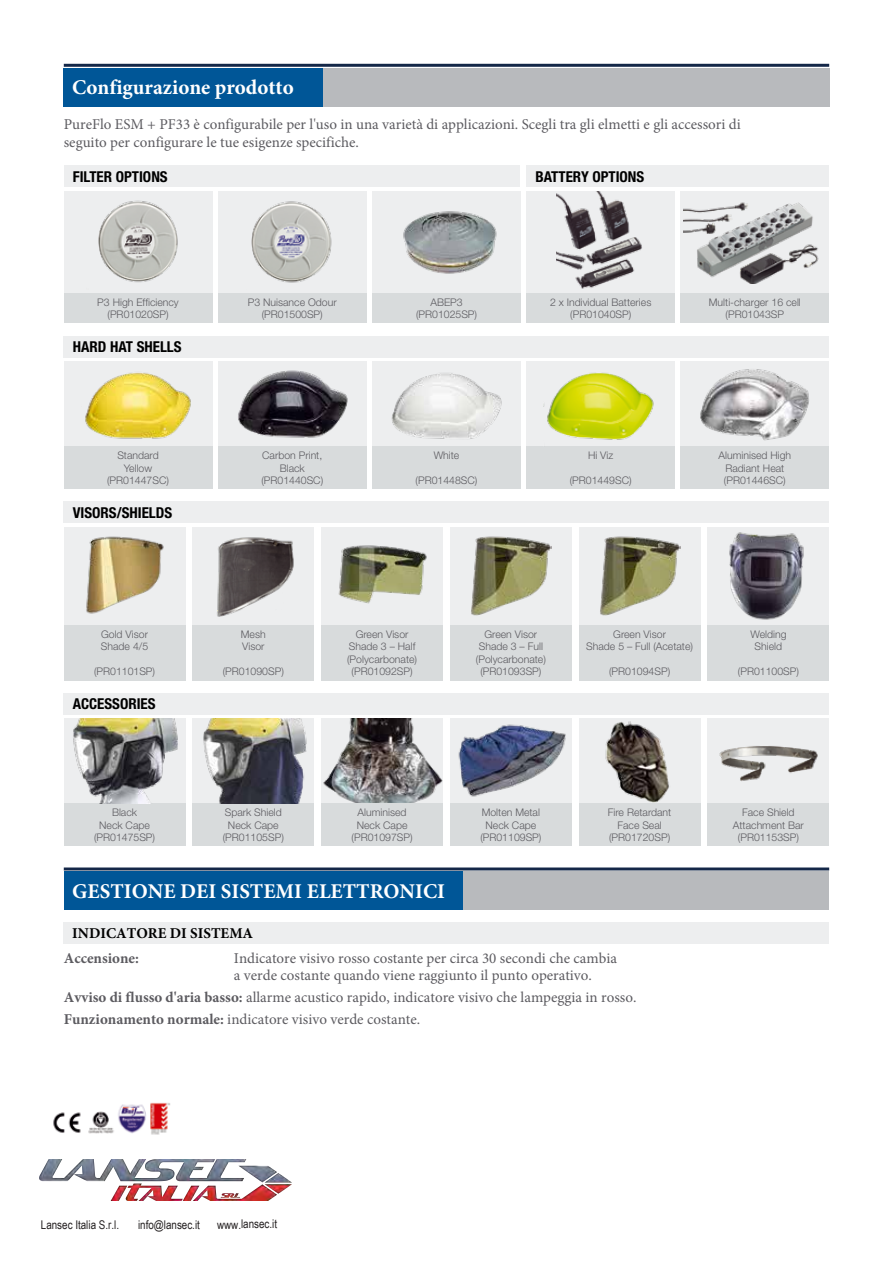
<style>
.page{position:relative;width:893px;height:1263px;background:#fff}
.page>*{position:absolute;margin:0;border:0;box-sizing:border-box;transform-origin:0 0}
.t1{font:700 21px "Minion Pro";color:#fff}
.t2{font:15px/18px "Minion Pro";color:#5c5b60}
.t3{font:700 condensed 15px "Helvetica Neue LT Pro";color:#000}
.t4{font:700 15px "Minion Pro";color:#000}
.t5{font:12px "Arial Narrow";color:#231f20}
.t6{font:300 10.5px/12.6px "Helvetica Neue LT Pro";color:#5c5b60;text-align:center}
.s1{font-weight:700}
</style>
<div class="page">
<div style="left:306px;top:68px;width:523px;height:38px;background:#b8babd"></div>
<hr style="left:64px;top:64px;width:765px;height:3px;background:#142748">
<div style="left:64px;top:68px;width:259px;height:38px;background:#005697"></div>
<div style="left:64px;top:166px;width:455px;height:21px;background:#edeeef"></div>
<div style="left:64px;top:336px;width:765px;height:21px;background:#edeeef"></div>
<div style="left:64px;top:191px;width:148px;height:102px;background:#edeeef"></div>
<div style="left:64px;top:293px;width:148px;height:30px;background:#d8dbdc"></div>
<img style="left:98px;top:200px;width:80px;height:83px">
<div style="left:218px;top:191px;width:149px;height:102px;background:#edeeef"></div>
<div style="left:218px;top:293px;width:149px;height:30px;background:#d8dbdc"></div>
<img style="left:251px;top:201px;width:81px;height:82px">
<div style="left:372px;top:191px;width:149px;height:102px;background:#edeeef"></div>
<div style="left:372px;top:293px;width:149px;height:30px;background:#d8dbdc"></div>
<div style="left:526px;top:166px;width:303px;height:21px;background:#edeeef"></div>
<div style="left:526px;top:191px;width:149px;height:102px;background:#edeeef"></div>
<div style="left:526px;top:293px;width:149px;height:30px;background:#d8dbdc"></div>
<img style="left:556px;top:191px;width:86px;height:98px">
<div style="left:681px;top:191px;width:148px;height:102px;background:#edeeef"></div>
<div style="left:681px;top:293px;width:148px;height:30px;background:#d8dbdc"></div>
<img style="left:684px;top:202px;width:135px;height:81px">
<div style="left:64px;top:361px;width:148px;height:85px;background:#edeeef"></div>
<div style="left:64px;top:446px;width:148px;height:43px;background:#d8dbdc"></div>
<div style="left:218px;top:361px;width:149px;height:85px;background:#edeeef"></div>
<div style="left:218px;top:446px;width:149px;height:43px;background:#d8dbdc"></div>
<div style="left:372px;top:361px;width:149px;height:85px;background:#edeeef"></div>
<div style="left:372px;top:446px;width:149px;height:43px;background:#d8dbdc"></div>
<div style="left:64px;top:502px;width:765px;height:21px;background:#edeeef"></div>
<div style="left:64px;top:527px;width:121px;height:101px;background:#edeeef"></div>
<div style="left:64px;top:625px;width:121px;height:55px;background:#d8dbdc"></div>
<img style="left:86px;top:536px;width:78px;height:78px">
<div style="left:321px;top:527px;width:122px;height:98px;background:#edeeef"></div>
<div style="left:321px;top:625px;width:122px;height:55px;background:#d8dbdc"></div>
<img style="left:338px;top:545px;width:89px;height:59px">
<img style="left:708px;top:527px;width:121px;height:98px">
<div style="left:708px;top:625px;width:121px;height:55px;background:#d8dbdc"></div>
<div style="left:450px;top:527px;width:122px;height:98px;background:#edeeef"></div>
<div style="left:450px;top:625px;width:122px;height:55px;background:#d8dbdc"></div>
<img style="left:471px;top:536px;width:80px;height:80px">
<div style="left:320px;top:872px;width:509px;height:38px;background:#b8babd"></div>
<hr style="left:64px;top:867px;width:765px;height:3px;background:#142748">
<div style="left:64px;top:872px;width:398px;height:38px;background:#005697"></div>
<div style="left:64px;top:923px;width:765px;height:21px;background:#edeeef"></div>
<div style="left:193px;top:527px;width:121px;height:98px;background:#edeeef"></div>
<div style="left:193px;top:625px;width:121px;height:55px;background:#d8dbdc"></div>
<img style="left:217px;top:537px;width:77px;height:80px">
<div style="left:579px;top:527px;width:121px;height:98px;background:#edeeef"></div>
<div style="left:579px;top:625px;width:121px;height:55px;background:#d8dbdc"></div>
<img style="left:600px;top:536px;width:80px;height:80px">
<div style="left:64px;top:693px;width:765px;height:21px;background:#edeeef"></div>
<div style="left:64px;top:719px;width:121px;height:85px;background:#edeeef"></div>
<div style="left:64px;top:804px;width:121px;height:42px;background:#d8dbdc"></div>
<img style="left:69px;top:719px;width:111px;height:85px">
<img style="left:321px;top:719px;width:122px;height:85px">
<div style="left:321px;top:804px;width:122px;height:42px;background:#d8dbdc"></div>
<div style="left:708px;top:719px;width:121px;height:85px;background:#edeeef"></div>
<div style="left:708px;top:804px;width:121px;height:42px;background:#d8dbdc"></div>
<img style="left:450px;top:719px;width:122px;height:85px">
<div style="left:450px;top:804px;width:122px;height:42px;background:#d8dbdc"></div>
<div style="left:193px;top:804px;width:121px;height:42px;background:#d8dbdc"></div>
<img style="left:193px;top:719px;width:121px;height:85px">
<div style="left:579px;top:719px;width:121px;height:85px;background:#edeeef"></div>
<img style="left:605px;top:721px;width:64px;height:81px">
<div style="left:579px;top:804px;width:121px;height:42px;background:#d8dbdc"></div>
<img style="left:719px;top:746px;width:99px;height:35px">
<div style="left:681px;top:361px;width:148px;height:85px;background:#edeeef"></div>
<div style="left:681px;top:446px;width:148px;height:43px;background:#d8dbdc"></div>
<div style="left:526px;top:361px;width:149px;height:85px;background:#edeeef"></div>
<div style="left:526px;top:446px;width:149px;height:43px;background:#d8dbdc"></div>
<img style="left:85px;top:372px;width:106px;height:67px">
<img style="left:238px;top:370px;width:110px;height:68px">
<img style="left:391px;top:373px;width:111px;height:66px">
<img style="left:700px;top:369px;width:109px;height:72px">
<img style="left:544px;top:372px;width:110px;height:68px">
<img style="left:403px;top:211px;width:94px;height:63px">
<img style="left:53px;top:1102px;width:117px;height:33px">
<img style="left:39px;top:1160px;width:252px;height:40px">
<h1 class="t1" style="left:72px;top:72px;width:223px">Configurazione prodotto</h1>
<h2 class="t2" style="left:64px;top:115px;width:679px">PureFlo ESM + PF33 è configurabile per l'uso in una varietà di applicazioni. Scegli tra gli elmetti e gli accessori di seguito per configurare le tue esigenze specifiche.</h2>
<h2 class="t3" style="left:73px;top:167px;width:96px">FILTER OPTIONS</h2>
<h2 class="t3" style="left:535px;top:167px;width:110px">BATTERY OPTIONS</h2>
<p class="t6" style="left:97px;top:295px;width:83px">P3 High Efficiency (PR01020SP)</p>
<p class="t6" style="left:248px;top:295px;width:90px">P3 Nuisance Odour (PR01500SP)</p>
<p class="t6" style="left:416px;top:295px;width:63px">ABEP3 (PR01025SP)</p>
<h2 class="t3" style="left:73px;top:337px;width:110px">HARD HAT SHELLS</h2>
<p class="t6" style="left:107px;top:449px;width:63px">Standard<br>Yellow (PR01447SC)</p>
<p class="t6" style="left:261px;top:449px;width:63px">Carbon Print,<br>Black (PR01440SC)</p>
<p class="t6" style="left:434px;top:449px;width:27px">White</p>
<p class="t6" style="left:416px;top:474px;width:63px">(PR01448SC)</p>
<h2 class="t3" style="left:73px;top:503px;width:101px">VISORS/SHIELDS</h2>
<p class="t6" style="left:550px;top:295px;width:103px">2 x Individual Batteries (PR01040SP)</p>
<p class="t6" style="left:709px;top:295px;width:94px">Multi-charger 16 cell (PR01043SP</p>
<p class="t6" style="left:588px;top:449px;width:27px">Hi Viz</p>
<p class="t6" style="left:570px;top:474px;width:63px">(PR01449SC)</p>
<p class="t6" style="left:718px;top:449px;width:74px">Aluminised High<br>Radiant Heat (PR01446SC)</p>
<p class="t6" style="left:101px;top:627px;width:49px;text-align:left">Gold Visor<br>Shade 4/5</p>
<p class="t6" style="left:94px;top:665px;width:63px">(PR01101SP)</p>
<h2 class="t3" style="left:73px;top:695px;width:84px">ACCESSORIES</h2>
<p class="t6" style="left:241px;top:627px;width:26px;text-align:left">Mesh<br>Visor</p>
<p class="t6" style="left:223px;top:665px;width:63px">(PR01090SP)</p>
<p class="t6" style="left:347px;top:627px;width:72px">Green Visor<br>Shade 3 – Half (Polycarbonate) (PR01092SP)</p>
<p class="t6" style="left:750px;top:627px;width:38px">Welding<br>Shield</p>
<p class="t6" style="left:476px;top:627px;width:72px">Green Visor<br>Shade 3 – Full (Polycarbonate) (PR01093SP)</p>
<p class="t6" style="left:586px;top:627px;width:108px">Green Visor<br>Shade 5 – Full (Acetate)</p>
<p class="t6" style="left:609px;top:665px;width:63px">(PR01094SP)</p>
<p class="t6" style="left:738px;top:665px;width:63px">(PR01100SP)</p>
<p class="t6" style="left:94px;top:806px;width:63px">Black<br>Neck Cape (PR01475SP)</p>
<p class="t6" style="left:352px;top:806px;width:63px">Aluminised<br>Neck Cape (PR01097SP)</p>
<p class="t6" style="left:733px;top:806px;width:72px">Face Shield<br>Attachment Bar (PR01153SP)</p>
<p class="t6" style="left:223px;top:806px;width:63px">Spark Shield<br>Neck Cape (PR01105SP)</p>
<p class="t6" style="left:608px;top:806px;width:65px">Fire Retardant<br>Face Seal (PR01720SP)</p>
<p class="t6" style="left:480px;top:806px;width:63px">Molten Metal<br>Neck Cape (PR01109SP)</p>
<h1 class="t1" style="left:72px;top:877px;width:374px">GESTIONE DEI SISTEMI ELETTRONICI</h1>
<h2 class="t4" style="left:72px;top:923px;width:182px">INDICATORE DI SISTEMA</h2>
<h2 class="t2" style="left:234px;top:950px;width:385px;line-height:17px">Indicatore visivo rosso costante per circa 30 secondi che cambia a verde costante quando viene raggiunto il punto operativo.</h2>
<h2 class="t2" style="left:64px;top:986px;width:574px;line-height:21.9px"><span class="s1">Avviso di flusso d'aria basso:</span> allarme acustico rapido, indicatore visivo che lampeggia in rosso.<br><span class="s1">Funzionamento normale:</span> indicatore visivo verde costante.</h2>
<p class="t5" style="left:41px;top:1216px;width:80px">Lansec Italia S.r.l.</p>
<p class="t5" style="left:138px;top:1216px;width:63px">info@lansec.it</p>
<p class="t5" style="left:217px;top:1215px;width:62px">www.lansec.it</p>
</div>
